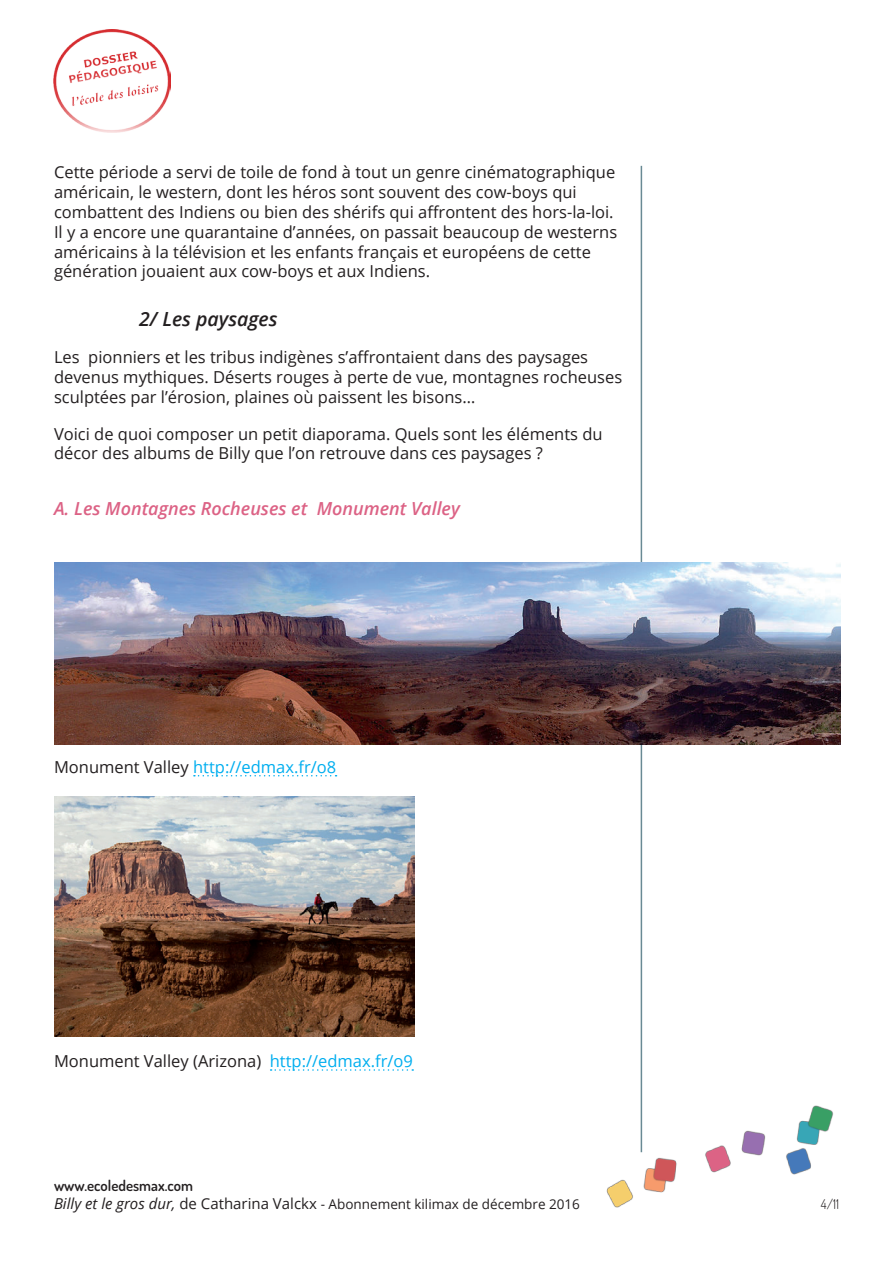
<style>
.page{position:relative;width:893px;height:1263px;background:#fff}
.page>*{position:absolute;margin:0;border:0;box-sizing:border-box;transform-origin:0 0}
.t1{font:italic 600 19.5px "Open Sans";color:#231f20}
.t2{font:italic 600 18px "Open Sans";color:#dc6285}
.t3{font:16.5px/19.8px "Open Sans";color:#231f20}
.t4{font:16.5px "Open Sans";color:#00aeef}
.t5{font:600 15px "Dosis";color:#231f20}
.t6{font:13.5px "Open Sans";color:#231f20}
.t7{font:300 13.5px "Dosis";color:#231f20}
.s1{color:#231f20}
.s2{color:#00aeef}
.s3{font-style:italic;font-size:15px}
.s4{font-size:15px}
</style>
<div class="page">
<img style="left:54px;top:29px;width:116px;height:104px">
<hr style="left:641px;top:166px;width:1px;height:986px;background:#698a94">
<img style="left:606px;top:1100px;width:227px;height:108px">
<svg style="left:194px;top:775px;width:143px;height:1px"></svg>
<svg style="left:271px;top:1069px;width:142px;height:2px"></svg>
<img style="left:54px;top:563px;width:786px;height:181px">
<img style="left:54px;top:797px;width:360px;height:239px">
<p class="t3" style="left:54px;top:162px;width:565px">Cette période a servi de toile de fond à tout un genre cinématographique américain, le western, dont les héros sont souvent des cow-boys qui combattent des Indiens ou bien des shérifs qui affrontent des hors-la-loi.<br>Il y a encore une quarantaine d’années, on passait beaucoup de westerns américains à la télévision et les enfants français et européens de cette génération jouaient aux cow-boys et aux Indiens.</p>
<p class="t1" style="left:139px;top:306px;width:140px">2/ Les paysages</p>
<p class="t3" style="left:54px;top:347px;width:570px">Les pionniers et les tribus indigènes s’affrontaient dans des paysages devenus mythiques. Déserts rouges à perte de vue, montagnes rocheuses sculptées par l’érosion, plaines où paissent les bisons…</p>
<p class="t3" style="left:54px;top:423px;width:550px">Voici de quoi composer un petit diaporama. Quels sont les éléments du décor des albums de Billy que l’on retrouve dans ces paysages ?</p>
<p class="t2" style="left:54px;top:496px;width:407px">A. Les Montagnes Rocheuses et Monument Valley</p>
<p class="t4" style="left:54px;top:755px;width:284px"><span class="s1">Monument Valley</span> http://edmax.fr/o8</p>
<p class="t3" style="left:54px;top:1051px;width:360px">Monument Valley (Arizona) <span class="s2">http://edmax.fr/o9</span></p>
<p class="t5" style="left:54px;top:1176px;width:141px">www.ecoledesmax.com</p>
<p class="t6" style="left:54px;top:1195px;width:527px"><span class="s3">Billy et le gros dur,</span> <span class="s4">de Catharina Valckx</span> - Abonnement kilimax de décembre 2016</p>
<p class="t7" style="left:821px;top:1195px;width:20px">4/11</p>
</div>
